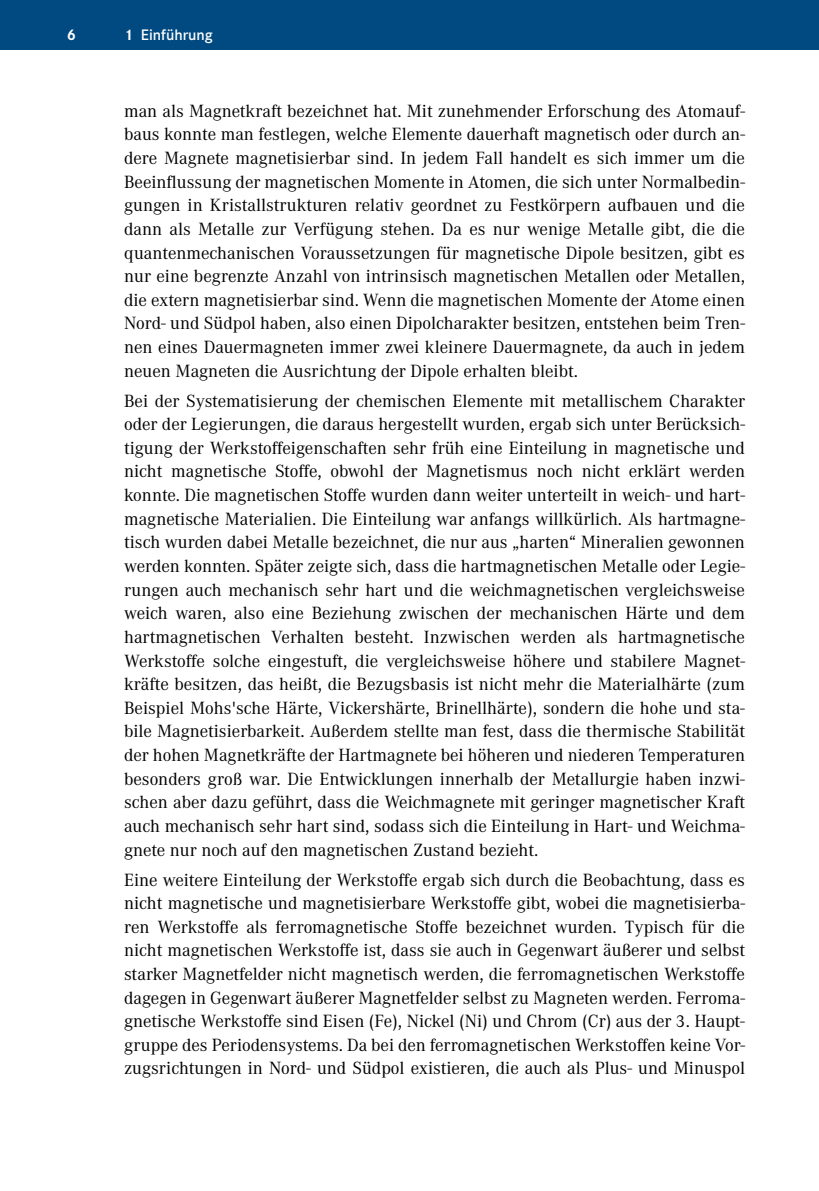
<style>
.page{position:relative;width:819px;height:1191px;background:#fff}
.page>*{position:absolute;margin:0;border:0;box-sizing:border-box;transform-origin:0 0}
.t1{font:18.38px/23.6px "Corporate A Pro";color:#000;text-align:justify}
.t2{font:600 15.75px "Corporate S Pro";color:#fff}
.t3{font:700 15.75px "Corporate S Pro";color:#fff}
.s1{font-weight:700}
.s2{font-size:17.85px}
</style>
<div class="page">
<div style="left:0;top:0;width:819px;height:50px;background:#004a81"></div>
<p class="t3" style="left:67px;top:22px;width:10px">6</p>
<p class="t2" style="left:124px;top:23px;width:90px"><span class="s1">1</span> Einführung</p>
<p class="t1" style="left:124px;top:98px;width:622px">man als Magnetkraft bezeichnet hat. Mit zunehmender Erforschung des Atomauf&shy;baus konnte man festlegen, welche Elemente dauerhaft magnetisch oder durch an&shy;dere Magnete magnetisierbar sind. In jedem Fall handelt es sich immer um die Beeinflussung der magnetischen Momente in Atomen, die sich unter Normalbedin&shy;gungen in Kristallstrukturen relativ geordnet zu Festkörpern aufbauen und die dann als Metalle zur Verfügung stehen. Da es nur wenige Metalle gibt, die die quantenmechanischen Voraussetzungen für magnetische Dipole besitzen, gibt es nur eine begrenzte Anzahl von intrinsisch magnetischen Metallen oder Metallen, die extern magnetisierbar sind. Wenn die magnetischen Momente der Atome einen Nord- und Südpol haben, also einen Dipolcharakter besitzen, entstehen beim Tren&shy;nen eines Dauermagneten immer zwei kleinere Dauermagnete, da auch in jedem neuen Magneten die Ausrichtung der Dipole erhalten bleibt.</p>
<p class="t1" style="left:124px;top:388px;width:622px">Bei der Systematisierung der chemischen Elemente mit metallischem Charakter oder der Legierungen, die daraus hergestellt wurden, ergab sich unter Berücksich&shy;tigung der Werkstoffeigenschaften sehr früh eine Einteilung in magnetische und nicht magnetische Stoffe, obwohl der Magnetismus noch nicht erklärt werden konnte. Die magnetischen Stoffe wurden dann weiter unterteilt in weich- und hart&shy;magnetische Materialien. Die Einteilung war anfangs willkürlich. Als hartmagne&shy;tisch wurden dabei Metalle bezeichnet, die nur aus „harten“ Mineralien gewonnen werden konnten. Später zeigte sich, dass die hartmagnetischen Metalle oder Legie&shy;rungen auch mechanisch sehr hart und die weichmagnetischen vergleichsweise weich waren, also eine Beziehung zwischen der mechanischen Härte und dem hartmagnetischen Verhalten besteht. Inzwischen werden als hartmagnetische Werkstoffe solche eingestuft, die vergleichsweise höhere und stabilere Magnet&shy;kräfte besitzen, das heißt, die Bezugsbasis ist nicht mehr die Materialhärte (zum Beispiel Mohs'sche Härte, Vickershärte, Brinellhärte), sondern die hohe und sta&shy;bile Magnetisierbarkeit. Außerdem stellte man fest, dass die thermische Stabilität der hohen Magnetkräfte der Hartmagnete bei höheren und niederen Temperaturen besonders groß war. Die Entwicklungen innerhalb der Metallurgie haben inzwi&shy;schen aber dazu geführt, dass die Weichmagnete mit geringer magnetischer Kraft auch mechanisch sehr hart sind, sodass sich die Einteilung in Hart- und Weichma&shy;gnete nur noch auf den magnetischen Zustand bezieht.</p>
<p class="t1" style="left:124px;top:867px;width:622px">Eine weitere Einteilung der Werkstoffe ergab sich durch die Beobachtung, dass es nicht magnetische und magnetisierbare Werkstoffe gibt, wobei die magnetisierba&shy;ren Werkstoffe als ferromagnetische Stoffe bezeichnet wurden. Typisch für die nicht magnetischen Werkstoffe ist, dass sie auch in Gegenwart äußerer und selbst starker Magnetfelder nicht magnetisch werden, die ferromagnetischen Werkstoffe dagegen in Gegenwart äußerer Magnetfelder selbst zu Magneten werden. Ferroma&shy;gnetische Werkstoffe sind Eisen (Fe), Nickel (Ni) und Chrom (Cr) aus der <span class="s2">3</span>. Haupt&shy;gruppe des Periodensystems. Da bei den ferromagnetischen Werkstoffen keine Vor&shy;zugsrichtungen in Nord- und Südpol existieren, die auch als Plus- und Minuspol</p>
</div>
